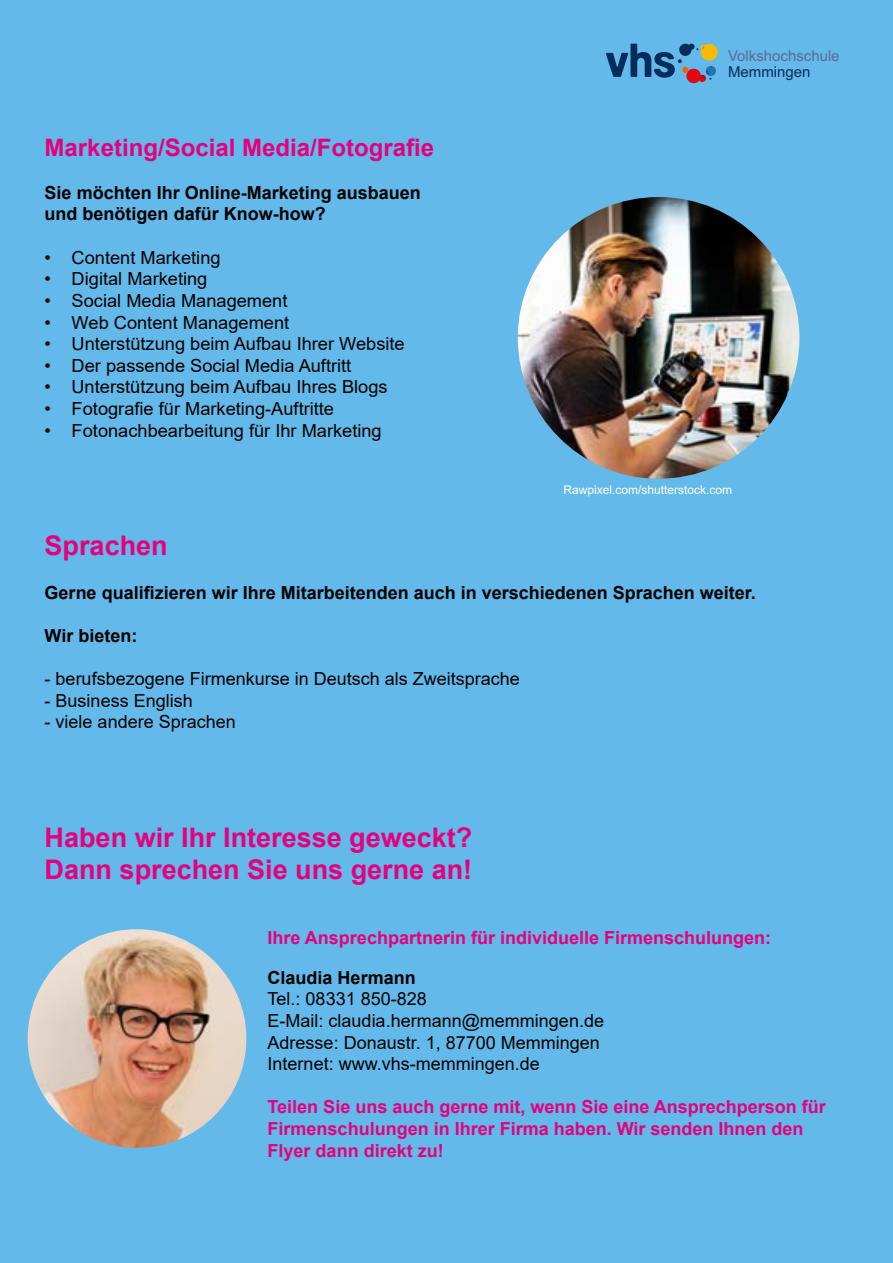
<style>
.page{position:relative;width:893px;height:1263px;background:#63b9e9}
.page>*{position:absolute;margin:0;border:0;box-sizing:border-box;transform-origin:0 0}
.t1{font:700 27px/32.4px "Arial";color:#e6007d}
.t2{font:700 24px "Arial";color:#e6007d}
.t3{font:18px/21.6px "Arial";color:#000}
.t4{font:700 18px/21.6px "Arial";color:#e6007d}
.t5{font:700 18px/21.6px "Arial";color:#000}
.t6{font:15px "Arial";color:#5e6a93}
.t7{font:15px "Arial";color:#052c5a}
.t8{font:12px "Arial";color:#fff}
</style>
<div class="page">
<svg style="left:606px;top:44px;width:112px;height:39px"></svg>
<img style="left:28px;top:929px;width:218px;height:219px;border-radius:109px">
<img style="left:518px;top:197px;width:281px;height:282px;border-radius:141px">
<p class="t6" style="left:728px;top:45px;width:113px">Volkshochschule</p>
<h2 class="t2" style="left:45px;top:130px;width:391px">Marketing/Social Media/Fotografie</h2>
<p class="t5" style="left:45px;top:182px;width:378px">Sie möchten Ihr Online-Marketing ausbauen und benötigen dafür Know-how?</p>
<p class="t3" style="left:45px;top:246px;width:177px">• Content Marketing</p>
<p class="t3" style="left:45px;top:268px;width:164px">• Digital Marketing</p>
<p class="t3" style="left:45px;top:290px;width:244px">• Social Media Management</p>
<p class="t3" style="left:45px;top:311px;width:246px">• Web Content Management</p>
<p class="t3" style="left:45px;top:333px;width:362px">• Unterstützung beim Aufbau Ihrer Website</p>
<p class="t3" style="left:45px;top:354px;width:308px">• Der passende Social Media Auftritt</p>
<p class="t3" style="left:45px;top:376px;width:345px">• Unterstützung beim Aufbau Ihres Blogs</p>
<p class="t3" style="left:45px;top:398px;width:291px">• Fotografie für Marketing-Auftritte</p>
<p class="t3" style="left:45px;top:419px;width:339px">• Fotonachbearbeitung für Ihr Marketing</p>
<p class="t7" style="left:728px;top:61px;width:84px">Memmingen</p>
<p class="t8" style="left:563px;top:481px;width:170px">Rawpixel.com/shutterstock.com</p>
<h1 class="t1" style="left:45px;top:530px;width:125px">Sprachen</h1>
<p class="t5" style="left:45px;top:582px;width:713px">Gerne qualifizieren wir Ihre Mitarbeitenden auch in verschiedenen Sprachen weiter.</p>
<p class="t5" style="left:45px;top:625px;width:94px">Wir bieten:</p>
<p class="t3" style="left:45px;top:668px;width:477px">- berufsbezogene Firmenkurse in Deutsch als Zweitsprache</p>
<p class="t3" style="left:45px;top:689px;width:150px">- Business English</p>
<p class="t3" style="left:45px;top:711px;width:193px">- viele andere Sprachen</p>
<h1 class="t1" style="left:45px;top:821px;width:429px">Haben wir Ihr Interesse geweckt?<br>Dann sprechen Sie uns gerne an!</h1>
<p class="t4" style="left:268px;top:927px;width:505px">Ihre Ansprechpartnerin für individuelle Firmenschulungen:</p>
<p class="t5" style="left:268px;top:967px;width:150px">Claudia Hermann</p>
<p class="t3" style="left:268px;top:988px;width:338px">Tel.: 08331 850-828<br>E-Mail: claudia.hermann@memmingen.de Adresse: Donaustr. 1, 87700 Memmingen Internet: www.vhs-memmingen.de</p>
<p class="t4" style="left:268px;top:1096px;width:560px">Teilen Sie uns auch gerne mit, wenn Sie eine Ansprechperson für<br>Firmenschulungen in Ihrer Firma haben. Wir senden Ihnen den<br>Flyer dann direkt zu!</p>
</div>
